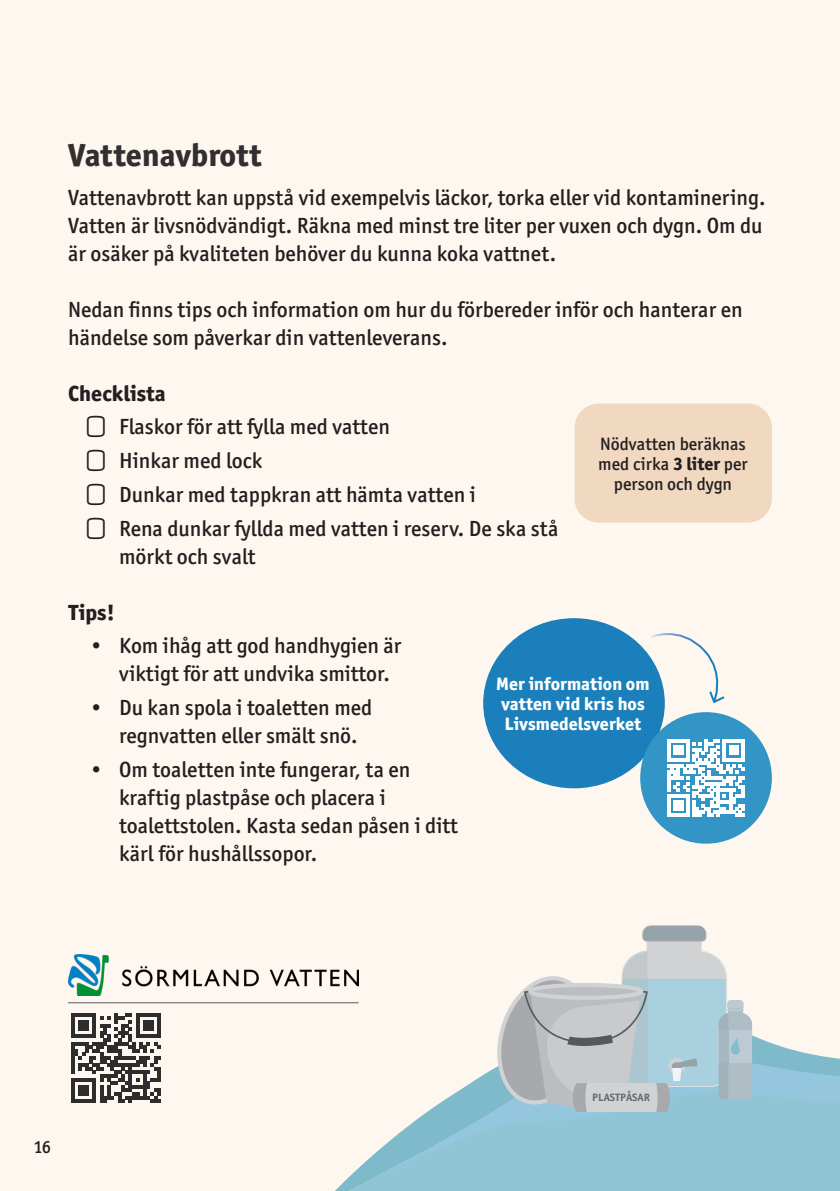
<style>
.page{position:relative;width:840px;height:1191px;background:#fff}
.page>*{position:absolute;margin:0;border:0;box-sizing:border-box;transform-origin:0 0}
.Rubrik_2{font:800 32px "Officina Sans ITC Std";color:#312f30}
.Brödtext{font:500 22px/28px "Officina Sans ITC Std";color:#231f20}
.Brödtext-2{font:800 22px "Officina Sans ITC Std";color:#231f20}
.Infotext_i_bubbla{font:500 18px/20px "Officina Sans ITC Std";color:#231f20;text-align:center}
.Infotext_i_bubbla-2{font:800 18px/20px "Officina Sans ITC Std";color:#fff}
.t1{font:700 10.8px "Officina Sans ITC Pro";color:#66696b;scale:1.04 1}
.s1{font-family:"Roboto";font-weight:400}
.s2{font-weight:800}
</style>
<div class="page">
<div style="left:0;top:0;width:839px;height:1191px;background:#fef7f0"></div>
<svg style="left:340px;top:1044px;width:499px;height:147px;fill:#90c5d5"></svg>
<div style="left:574px;top:403px;width:197px;height:119px;background:#f0d8c1;border-radius:24px"></div>
<svg style="left:493px;top:925px;width:258px;height:186px"></svg>
<div style="left:577px;top:1083px;width:88px;height:28px;background:#a8a9ad"></div>
<div style="left:660px;top:1083px;width:9px;height:28px;background:#a8a9ad;border-radius:50%"></div>
<div style="left:572px;top:1083px;width:9px;height:28px;background:#a8a9ad;border-radius:50%"></div>
<div style="left:587px;top:1083px;width:68px;height:28px;background:#d1d2d4"></div>
<svg style="left:585px;top:1083px;width:4px;height:28px"></svg>
<hr style="left:653px;top:1083px;width:4px;height:28px;background:#d1d2d4;border-radius:50%">
<img style="left:68px;top:954px;width:290px;height:41px">
<div style="left:483px;top:618px;width:181px;height:170px;background:#1a7fba;border-radius:50%"></div>
<div style="left:640px;top:712px;width:131px;height:131px;background:#3395c5;border-radius:50%"></div>
<svg style="left:667px;top:739px;width:77px;height:77px"></svg>
<svg style="left:645px;top:633px;width:80px;height:71px"></svg>
<svg style="left:71px;top:1013px;width:90px;height:89px"></svg>
<hr style="left:68px;top:1002px;width:290px;height:1px;background:#57585a">
<p class="Rubrik_2" style="left:68px;top:135px;width:195px">Vattenavbrott</p>
<p class="Brödtext" style="left:68px;top:183px;width:698px">Vattenavbrott kan uppstå vid exempelvis läckor, torka eller vid kontaminering.<br>Vatten är livsnödvändigt. Räkna med minst tre liter per vuxen och dygn. Om du är osäker på kvaliteten behöver du kunna koka vattnet.</p>
<p class="Brödtext" style="left:68px;top:295px;width:675px">Nedan finns tips och information om hur du förbereder inför och hanterar en händelse som påverkar din vattenleverans.</p>
<p class="Brödtext-2" style="left:68px;top:379px;width:99px">Checklista</p>
<p class="Brödtext" style="left:102px;top:413px;width:289px"><span class="s1">⃣</span>Flaskor för att fylla med vatten</p>
<p class="Brödtext" style="left:102px;top:446px;width:161px"><span class="s1">⃣</span>Hinkar med lock</p>
<p class="Brödtext" style="left:102px;top:480px;width:375px"><span class="s1">⃣</span>Dunkar med tappkran att hämta vatten i</p>
<p class="Brödtext" style="left:119px;top:514px;width:440px;text-indent:-17px"><span class="s1">⃣</span>Rena dunkar fyllda med vatten i reserv. De ska stå mörkt och svalt</p>
<p class="Brödtext-2" style="left:68px;top:598px;width:48px">Tips!</p>
<p class="Brödtext" style="left:119px;top:631px;width:283px;text-indent:-28px">• Kom ihåg att god handhygien är viktigt för att undvika smittor.</p>
<p class="Brödtext" style="left:119px;top:693px;width:254px;text-indent:-28px">• Du kan spola i toaletten med regnvatten eller smält snö.</p>
<p class="Brödtext" style="left:119px;top:755px;width:340px;text-indent:-28px">• Om toaletten inte fungerar, ta en kraftig plastpåse och placera i toalettstolen. Kasta sedan påsen i ditt kärl för hushållssopor.</p>
<p class="Infotext_i_bubbla" style="left:598px;top:433px;width:151px">Nödvatten beräknas med cirka <span class="s2">3 liter</span> per person och dygn</p>
<p class="Infotext_i_bubbla-2" style="left:496px;top:673px;width:155px">Mer information om vatten vid kris hos<br>Livsmedelsverket</p>
<p class="Infotext_i_bubbla" style="left:34px;top:1136px;width:19px">16</p>
<p class="t1" style="left:592px;top:1091px;width:57px">PLASTPÅSAR</p>
</div>
